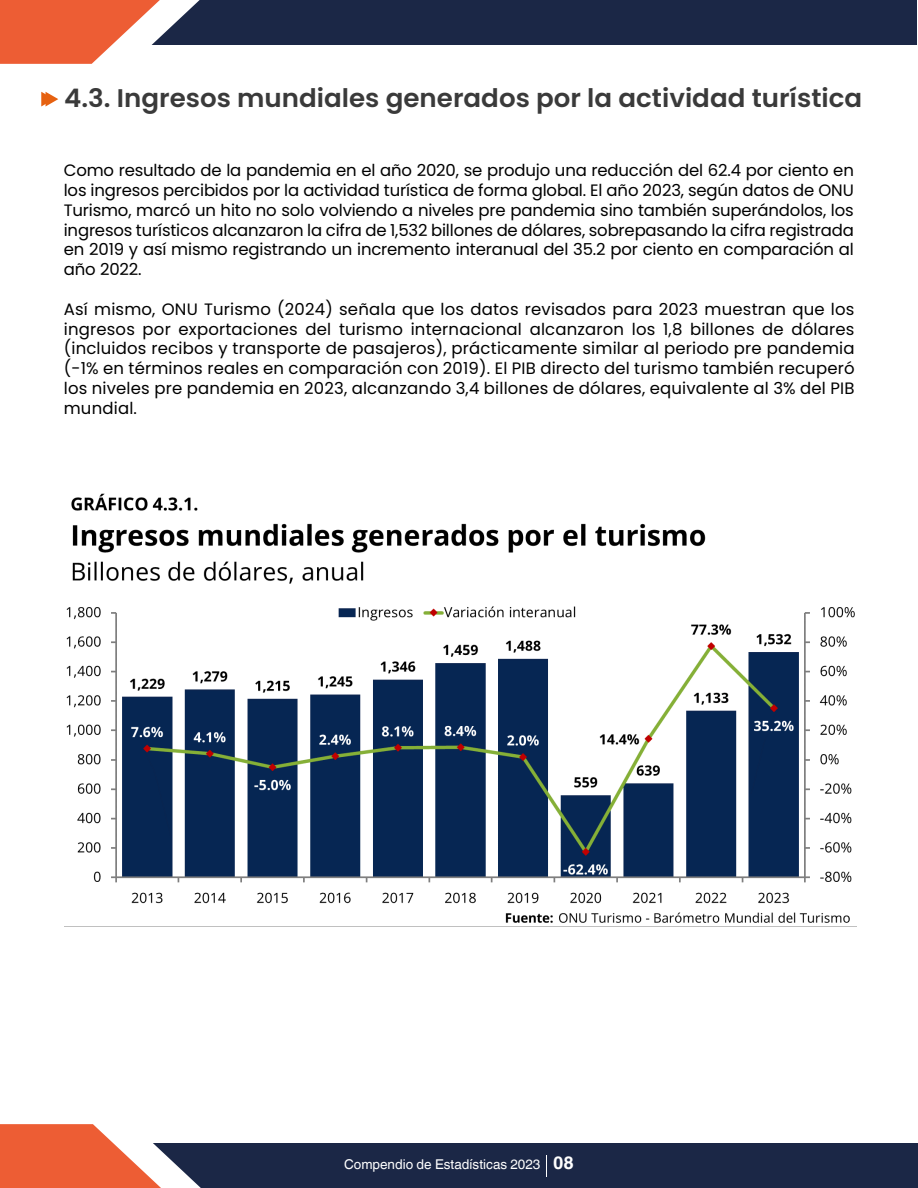
<style>
.page{position:relative;width:918px;height:1188px;background:#fff}
.page>*{position:absolute;margin:0;border:0;box-sizing:border-box;transform-origin:0 0}
.t1{font:600 25.5px "Poppins";color:#3a3a3a}
.t2{font:16.5px/19.8px "Poppins";color:#000;text-align:justify}
.t3{font:13.5px "Helvetica World";color:#fff}
.s1{font-weight:700;font-size:18px}
</style>
<div class="page">
<div style="left:97px;top:0;width:820px;height:45px;background:#1b2746"></div>
<svg style="left:0;top:0;width:200px;height:64px"></svg>
<div style="left:98px;top:1143px;width:820px;height:45px;background:#1b2746"></div>
<svg style="left:0;top:1124px;width:201px;height:64px"></svg>
<svg style="left:41px;top:92px;width:17px;height:14px"></svg>
<img style="left:66px;top:493px;width:789px;height:430px">
<h1 class="t1" style="left:64px;top:83px;width:800px">4.3. Ingresos mundiales generados por la actividad turística</h1>
<p class="t2" style="left:64px;top:161px;width:792px">Como resultado de la pandemia en el año 2020, se produjo una reducción del 62.4 por ciento en los ingresos percibidos por la actividad turística de forma global. El año 2023, según datos de ONU Turismo, marcó un hito no solo volviendo a niveles pre pandemia sino también superándolos, los ingresos turísticos alcanzaron la cifra de 1,532 billones de dólares, sobrepasando la cifra registrada en 2019 y así mismo registrando un incremento interanual del 35.2 por ciento en comparación al año 2022.</p>
<p class="t2" style="left:64px;top:299px;width:792px">Así mismo, ONU Turismo (2024) señala que los datos revisados para 2023 muestran que los ingresos por exportaciones del turismo internacional alcanzaron los 1,8 billones de dólares (incluidos recibos y transporte de pasajeros), prácticamente similar al periodo pre pandemia (-1% en términos reales en comparación con 2019). El PIB directo del turismo también recuperó los niveles pre pandemia en 2023, alcanzando 3,4 billones de dólares, equivalente al 3% del PIB mundial.</p>
<p class="t3" style="left:344px;top:1156px;width:231px">Compendio de Estadísticas 2023 <span class="s1">08</span></p>
</div>
